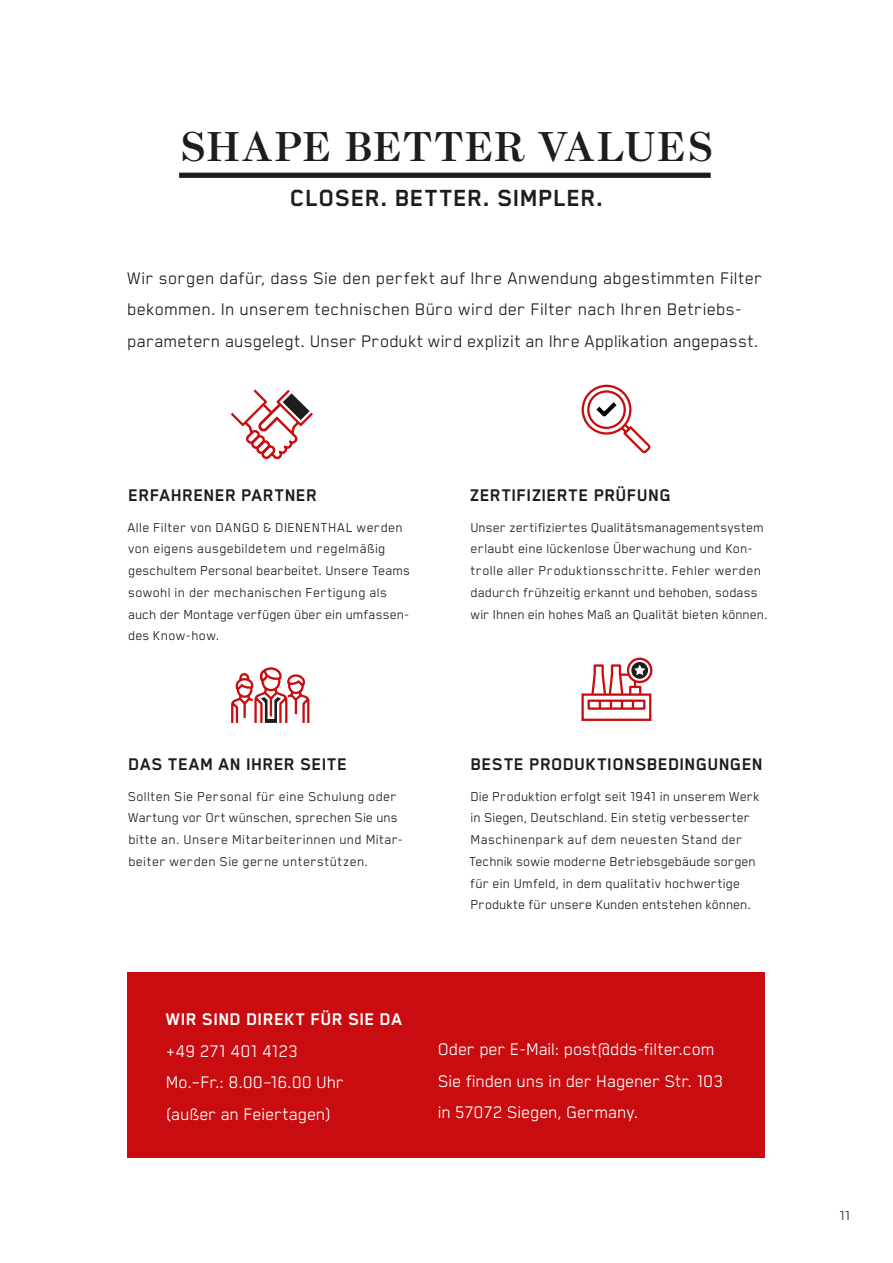
<style>
.page{position:relative;width:893px;height:1263px;background:#fff}
.page>*{position:absolute;margin:0;border:0;box-sizing:border-box;transform-origin:0 0}
.t1{font:600 42px "Escrow";letter-spacing:.02em;color:#1d1d1b}
.t2{font:700 27px "Blender Pro";letter-spacing:.025em;color:#1d1d1b}
.t3{font:19.5px/31.5px "Blender Pro";letter-spacing:.015em;color:#1d1d1b}
.t4{font:19.5px/31.5px "Blender Pro";letter-spacing:-.005em;color:#fff}
.t5{font:700 19.5px "Blender Pro";letter-spacing:.02em;color:#1d1d1b}
.t6{font:700 19.5px "Blender Pro";letter-spacing:.02em;color:#fff}
.t7{font:15px/21.8px "Blender Pro";letter-spacing:.02em;color:#1d1d1b}
</style>
<div class="page">
<div style="left:179px;top:173px;width:532px;height:5px;background:#1d1d1b"></div>
<div style="left:128px;top:972px;width:637px;height:186px;background:#c90c0f"></div>
<svg style="left:230px;top:389px;width:83px;height:71px"></svg>
<svg style="left:581px;top:384px;width:70px;height:70px"></svg>
<div style="left:581px;top:693px;width:70px;height:28px;border:2px solid #c90c0f"></div>
<div style="left:627px;top:658px;width:25px;height:25px;border:2px solid #c90c0f;border-radius:50%"></div>
<svg style="left:586px;top:663px;width:61px;height:47px"></svg>
<svg style="left:231px;top:667px;width:79px;height:56px"></svg>
<h1 class="t1" style="left:180px;top:121px;width:535px">SHAPE BETTER VALUES</h1>
<h2 class="t2" style="left:290px;top:184px;width:315px">CLOSER. BETTER. SIMPLER.</h2>
<p class="t3" style="left:127px;top:262px;width:636px">Wir sorgen dafür, dass Sie den perfekt auf Ihre Anwendung abgestimmten Filter bekommen. In unserem technischen Büro wird der Filter nach Ihren Betriebs&shy;parametern ausgelegt. Unser Produkt wird explizit an Ihre Applikation angepasst.</p>
<h3 class="t5" style="left:128px;top:485px;width:190px">ERFAHRENER PARTNER</h3>
<p class="t7" style="left:127px;top:516px;width:284px">Alle Filter von DANGO &amp; DIENENTHAL werden von eigens ausgebildetem und regelmäßig geschultem Personal bearbeitet. Unsere Teams sowohl in der mechanischen Fertigung als auch der Montage verfügen über ein umfassen&shy;des Know-how.</p>
<h3 class="t5" style="left:128px;top:754px;width:220px">DAS TEAM AN IHRER SEITE</h3>
<p class="t7" style="left:128px;top:785px;width:275px">Sollten Sie Personal für eine Schulung oder Wartung vor Ort wünschen, sprechen Sie uns bitte an. Unsere Mitarbeiterinnen und Mitar&shy;beiter werden Sie gerne unterstützen.</p>
<h3 class="t5" style="left:470px;top:485px;width:202px">ZERTIFIZIERTE PRÜFUNG</h3>
<p class="t7" style="left:470px;top:516px;width:299px">Unser zertifiziertes Qualitätsmanagementsystem erlaubt eine lückenlose Überwachung und Kon&shy;trolle aller Produktionsschritte. Fehler werden dadurch frühzeitig erkannt und behoben, sodass wir Ihnen ein hohes Maß an Qualität bieten können.</p>
<h3 class="t5" style="left:471px;top:754px;width:294px">BESTE PRODUKTIONSBEDINGUNGEN</h3>
<p class="t7" style="left:469px;top:785px;width:292px">Die Produktion erfolgt seit 1941 in unserem Werk in Siegen, Deutschland. Ein stetig verbesserter Maschinenpark auf dem neuesten Stand der Technik sowie moderne Betriebsgebäude sorgen für ein Umfeld, in dem qualitativ hochwertige Produkte für unsere Kunden entstehen können.</p>
<h3 class="t6" style="left:166px;top:1009px;width:238px">WIR SIND DIREKT FÜR SIE DA</h3>
<h3 class="t4" style="left:166px;top:1035px;width:180px">+49 271 401 4123<br>Mo.–Fr.: 8.00–16.00 Uhr (außer an Feiertagen)</h3>
<h3 class="t4" style="left:438px;top:1033px;width:287px">Oder per E-Mail: post@dds-filter.com<br>Sie finden uns in der Hagener Str. 103 in 57072 Siegen, Germany.</h3>
<p class="t7" style="left:839px;top:1204px;width:13px">11</p>
</div>
